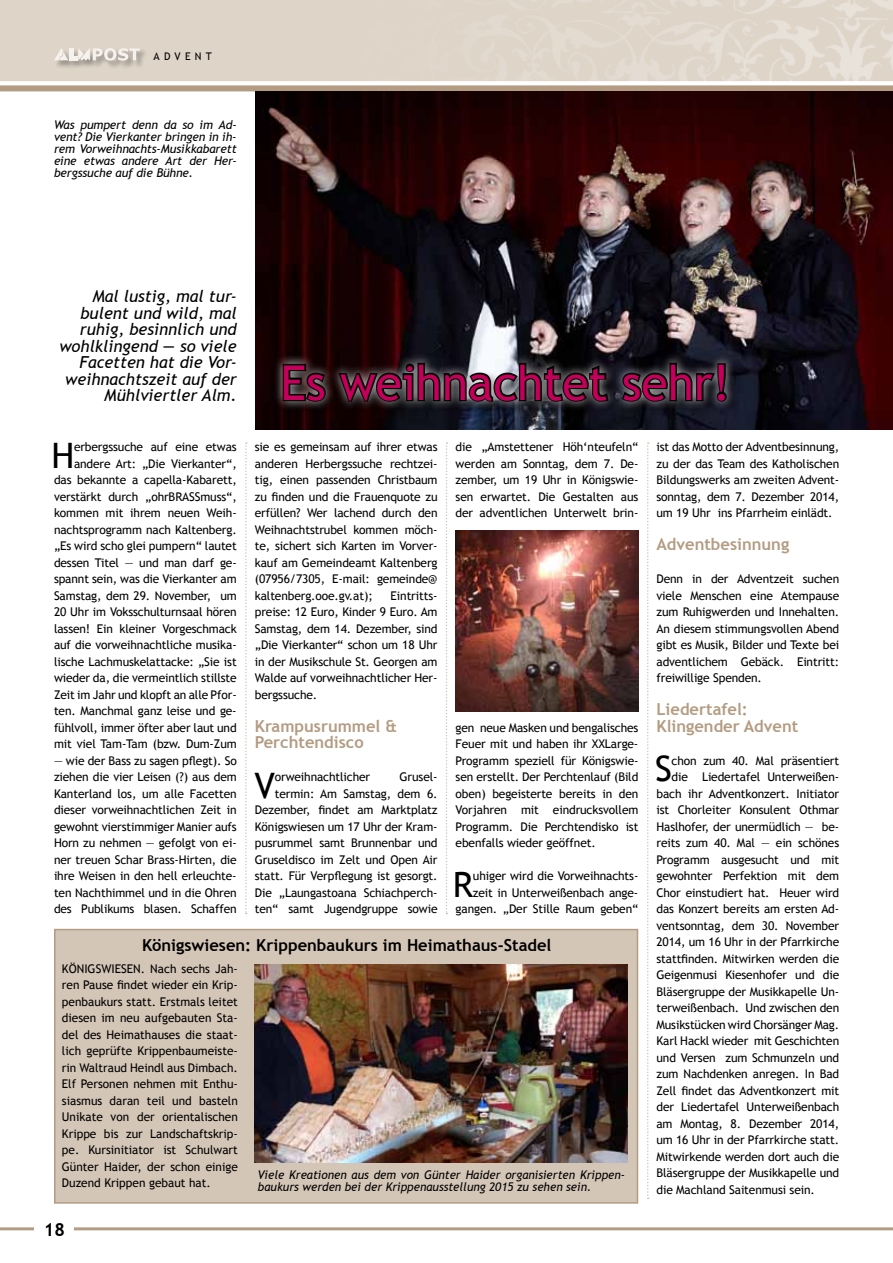
<style>
.page{position:relative;width:893px;height:1263px;background:#fff}
.page>*{position:absolute;margin:0;border:0;box-sizing:border-box;transform-origin:0 0}
.t1{font:48px "Trebuchet MS";color:#c4005b}
.t2{font:35.1px "Trebuchet MS";color:#000}
.t3{font:700 18px "Trebuchet MS";color:#000}
.t4{font:italic 16.5px/16.5px "Trebuchet MS";color:#000;text-align:right}
.t5{font:700 16.5px/16.5px "Trebuchet MS";color:#b39c82}
.t6{font:700 16.5px "Trebuchet MS";color:#000}
.t7{font:12px/16.5px "Trebuchet MS";letter-spacing:-.01em;color:#000;text-align:justify}
.t8{font:italic 12px/12px "Trebuchet MS";color:#000;text-align:justify}
.t9{font:10.5px "Trebuchet MS";color:#000}
</style>
<div class="page">
<div style="left:0;top:0;width:893px;height:85px;background:#ded4c8"></div>
<div style="left:54px;top:48px;width:95px;height:22px;background:#000;opacity:.49"></div>
<svg style="left:54px;top:48px;width:86px;height:13px"></svg>
<div style="left:0;top:81px;width:893px;height:6px;background:#fff"></div>
<div style="left:0;top:85px;width:893px;height:6px;background:#b39c82"></div>
<img style="left:455px;top:530px;width:183px;height:182px">
<hr style="left:0;top:1227px;width:893px;height:3px;background:#b39c82">
<div style="left:35px;top:1222px;width:39px;height:41px;background:#fff"></div>
<img style="left:255px;top:91px;width:638px;height:338px">
<svg style="left:446px;top:442px;width:1px;height:472px"></svg>
<svg style="left:647px;top:442px;width:2px;height:757px"></svg>
<svg style="left:245px;top:442px;width:2px;height:472px"></svg>
<div style="left:281px;top:361px;width:460px;height:55px;background:#000;opacity:.75"></div>
<div style="left:273px;top:353px;width:463px;height:58px;background:#fff;opacity:.75"></div>
<svg style="left:281px;top:362px;width:47px;height:41px;background:#2f2828"></svg>
<svg style="left:336px;top:361px;width:274px;height:43px;background:#3a383a"></svg>
<svg style="left:620px;top:361px;width:109px;height:43px;background:#2a2a2f"></svg>
<div style="left:54px;top:929px;width:584px;height:275px;background:#d4c6b7;border:2px solid #b39c82"></div>
<img style="left:255px;top:964px;width:373px;height:199px">
<p class="t9" style="left:154px;top:51px;width:21px">A dvent</p>
<p class="t8" style="left:54px;top:118px;width:184px">Was pumpert denn da so im Ad&shy;vent? Die Vierkanter bringen in ih&shy;rem Vorweihnachts-Musikkabarett eine etwas andere Art der Her&shy;bergssuche auf die Bühne.</p>
<h3 class="t4" style="left:59px;top:288px;width:179px">Mal lustig, mal tur&shy;bulent und wild, mal ruhig, besinnlich und wohlklingend — so viele<br>Facetten hat die Vor&shy;weihnachtszeit auf der<br>Mühlviertler Alm.</h3>
<h1 class="t1" style="left:281px;top:354px;width:451px">Es weihnachtet sehr!</h1>
<p class="t7" style="left:54px;top:439px;width:184px;text-align:right">erbergssuche auf eine etwas andere Art: „Die Vierkanter“, das bekannte a capella-Kabarett, verstärkt durch „ohrBRASSmuss“, kommen mit ihrem neuen Weih&shy;nachtsprogramm nach Kaltenberg. „Es wird scho glei pumpern“ lautet dessen Titel — und man darf ge&shy;spannt sein, was die Vierkanter am Samstag, dem 29. November, um 20 Uhr im Voksschulturnsaal hören lassen! Ein kleiner Vorgeschmack auf die vorweihnachtliche musika&shy;lische Lachmuskelattacke: „Sie ist wieder da, die vermeintlich stillste Zeit im Jahr und klopft an alle Pfor&shy;ten. Manchmal ganz leise und ge&shy;fühlvoll, immer öfter aber laut und mit viel Tam-Tam (bzw. Dum-Zum</p>
<p class="t7" style="left:54px;top:752px;width:184px">— wie der Bass zu sagen pflegt). So ziehen die vier Leisen (?) aus dem Kanterland los, um alle Facetten dieser vorweihnachtlichen Zeit in gewohnt vierstimmiger Manier aufs Horn zu nehmen — gefolgt von ei&shy;ner treuen Schar Brass-Hirten, die ihre Weisen in den hell erleuchte&shy;ten Nachthimmel und in die Ohren des Publikums blasen. Schaffen</p>
<h2 class="t2" style="left:51px;top:434px;width:24px">H</h2>
<p class="t7" style="left:255px;top:439px;width:184px">sie es gemeinsam auf ihrer etwas anderen Herbergssuche rechtzei&shy;tig, einen passenden Christbaum zu finden und die Frauenquote zu erfüllen? Wer lachend durch den Weihnachtstrubel kommen möch&shy;te, sichert sich Karten im Vorver&shy;kauf am Gemeindeamt Kaltenberg (07956/7305, E-mail: gemeinde@ kaltenberg.ooe.gv.at);</p>
<p class="t7" style="left:255px;top:587px;width:184px;text-indent:136px">Eintritts&shy;preise: 12 Euro, Kinder 9 Euro. Am Samstag, dem 14. Dezember, sind „Die Vierkanter“ schon um 18 Uhr in der Musikschule St. Georgen am Walde auf vorweihnachtlicher Her&shy;bergssuche.</p>
<h3 class="t5" style="left:255px;top:717px;width:144px">Krampusrummel &amp;<br>Perchtendisco</h3>
<h2 class="t2" style="left:255px;top:764px;width:22px">V</h2>
<p class="t7" style="left:275px;top:769px;width:97px">orweihnachtlicher</p>
<p class="t7" style="left:255px;top:769px;width:184px;text-align:right">Grusel-<br>termin: Am Samstag, dem 6.<br>Dezember, findet am Marktplatz<br>Königswiesen um 17 Uhr der Kram&shy;pusrummel samt Brunnenbar und<br>Gruseldisco im Zelt und Open Air statt. Für Verpflegung ist gesorgt.<br>Die „Laungastoana Schiachperch&shy;ten“ samt Jugendgruppe sowie</p>
<p class="t7" style="left:456px;top:439px;width:184px">die „Amstettener Höh‘nteufeln“ werden am Sonntag, dem 7. De&shy;zember, um 19 Uhr in Königswie&shy;sen erwartet. Die Gestalten aus der adventlichen Unterwelt brin-</p>
<p class="t7" style="left:456px;top:719px;width:184px">gen neue Masken und bengalisches Feuer mit und haben ihr XXLarge-Programm speziell für Königswie&shy;sen erstellt. Der Perchtenlauf (Bild oben) begeisterte bereits in den Vorjahren mit eindrucksvollem Programm. Die Perchtendisko ist ebenfalls wieder geöffnet.</p>
<h2 class="t2" style="left:453px;top:863px;width:22px">R</h2>
<p class="t7" style="left:456px;top:868px;width:184px;text-align:right">uhiger wird die Vorweihnachts&shy;zeit in Unterweißenbach ange&shy;gangen. „Der Stille Raum geben“</p>
<h3 class="t6" style="left:142px;top:934px;width:411px">Königswiesen: Krippenbaukurs im Heimathaus-Stadel</h3>
<p class="t7" style="left:62px;top:960px;width:178px">KÖNIGSWIESEN. Nach sechs Jah&shy;ren Pause findet wieder ein Krip&shy;penbaukurs statt. Erstmals leitet diesen im neu aufgebauten Sta&shy;del des Heimathauses die staat&shy;lich geprüfte Krippenbaumeiste&shy;rin Waltraud Heindl aus Dimbach.<br>Elf Personen nehmen mit Enthu&shy;siasmus daran teil und basteln Unikate von der orientalischen Krippe bis zur Landschaftskrip&shy;pe. Kursinitiator ist Schulwart Günter Haider, der schon einige Duzend Krippen gebaut hat.</p>
<h3 class="t3" style="left:44px;top:1218px;width:23px">18</h3>
<p class="t8" style="left:258px;top:1168px;width:369px">Viele Kreationen aus dem von Günter Haider organisierten Krippen&shy;baukurs werden bei der Krippenausstellung 2015 zu sehen sein.</p>
<p class="t7" style="left:656px;top:439px;width:184px">ist das Motto der Adventbesinnung, zu der das Team des Katholischen Bildungswerks am zweiten Advent&shy;sonntag, dem 7. Dezember 2014, um 19 Uhr ins Pfarrheim einlädt.</p>
<h3 class="t5" style="left:656px;top:536px;width:134px">Adventbesinnung</h3>
<p class="t7" style="left:656px;top:571px;width:184px">Denn in der Adventzeit suchen viele Menschen eine Atempause zum Ruhigwerden und Innehalten.<br>An diesem stimmungsvollen Abend gibt es Musik, Bilder und Texte bei adventlichem Gebäck. Eintritt: freiwillige Spenden.</p>
<h3 class="t5" style="left:656px;top:701px;width:143px">Liedertafel:<br>Klingender Advent</h3>
<h2 class="t2" style="left:655px;top:748px;width:18px">S</h2>
<p class="t7" style="left:672px;top:752px;width:169px">chon zum 40. Mal präsentiert</p>
<p class="t7" style="left:672px;top:769px;width:169px">die Liedertafel Unterweißen-</p>
<p class="t7" style="left:656px;top:785px;width:184px">bach ihr Adventkonzert. Initiator</p>
<p class="t7" style="left:656px;top:802px;width:184px">ist Chorleiter Konsulent Othmar</p>
<p class="t7" style="left:656px;top:818px;width:184px">Haslhofer, der unermüdlich — be-</p>
<p class="t7" style="left:656px;top:835px;width:184px">reits zum 40. Mal — ein schönes</p>
<p class="t7" style="left:656px;top:851px;width:184px">Programm ausgesucht und mit</p>
<p class="t7" style="left:656px;top:868px;width:184px">gewohnter Perfektion mit dem</p>
<p class="t7" style="left:656px;top:884px;width:184px">Chor einstudiert hat. Heuer wird</p>
<p class="t7" style="left:656px;top:901px;width:184px">das Konzert bereits am ersten Ad-</p>
<p class="t7" style="left:656px;top:917px;width:184px">ventsonntag, dem 30. November</p>
<p class="t7" style="left:656px;top:934px;width:184px">2014, um 16 Uhr in der Pfarrkirche</p>
<p class="t7" style="left:656px;top:950px;width:184px">stattfinden. Mitwirken werden die</p>
<p class="t7" style="left:656px;top:967px;width:184px">Geigenmusi Kiesenhofer und die</p>
<p class="t7" style="left:656px;top:983px;width:184px">Bläsergruppe der Musikkapelle Un-</p>
<p class="t7" style="left:656px;top:1000px;width:184px">terweißenbach. Und zwischen den</p>
<p class="t7" style="left:656px;top:1016px;width:184px">Musikstücken wird Chorsänger Mag.</p>
<p class="t7" style="left:656px;top:1033px;width:184px">Karl Hackl wieder mit Geschichten</p>
<p class="t7" style="left:656px;top:1049px;width:184px">und Versen zum Schmunzeln und</p>
<p class="t7" style="left:656px;top:1066px;width:184px">zum Nachdenken anregen. In Bad</p>
<p class="t7" style="left:656px;top:1082px;width:184px">Zell findet das Adventkonzert mit</p>
<p class="t7" style="left:656px;top:1099px;width:184px">der Liedertafel Unterweißenbach</p>
<p class="t7" style="left:656px;top:1115px;width:184px">am Montag, 8. Dezember 2014,</p>
<p class="t7" style="left:656px;top:1132px;width:184px">um 16 Uhr in der Pfarrkirche statt.</p>
<p class="t7" style="left:656px;top:1148px;width:184px">Mitwirkende werden dort auch die</p>
<p class="t7" style="left:656px;top:1165px;width:184px">Bläsergruppe der Musikkapelle und</p>
<p class="t7" style="left:656px;top:1181px;width:160px">die Machland Saitenmusi sein.</p>
</div>
